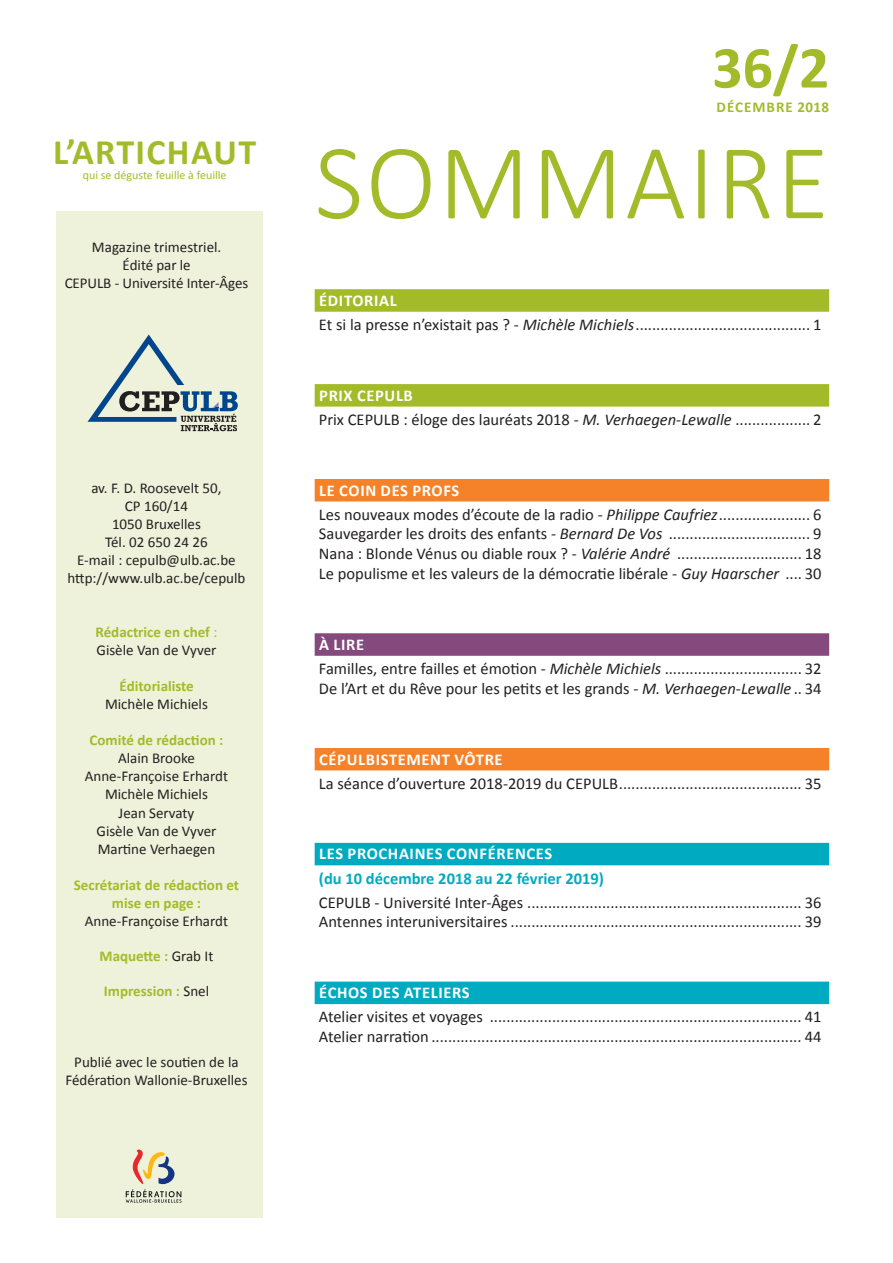
<style>
.page{position:relative;width:893px;height:1263px;background:#fff}
.page>*{position:absolute;margin:0;border:0;box-sizing:border-box;transform-origin:0 0}
.t1{font:300 108px "Calibri";letter-spacing:.02em;color:#a3bb29}
.t2{font:700 60px "Calibri";color:#a3bb29}
.t3{font:700 36px "Calibri";letter-spacing:.035em;color:#a3bb29}
.t4{font:16.5px/24px "Calibri";color:#231f20}
.t5{font:700 16.5px "Calibri";letter-spacing:.04em;color:#fff}
.t6{font:700 16.5px "Calibri";color:#00abc1}
.t7{font:15px/18px "Calibri";color:#231f20;text-align:center}
.t8{font:700 15px/18px "Calibri";color:#a3bb29}
.t9{font:700 15px "Calibri";letter-spacing:.07em;color:#a3bb29}
.t10{font:12px "Calibri";color:#a3bb29}
.s1{font-weight:400}
.s2{font-weight:400;color:#231f20}
.s3{font-weight:700;color:#fff}
.s4{font-style:italic}
</style>
<div class="page">
<div style="left:56px;top:211px;width:207px;height:1007px;background:#eef2da"></div>
<svg style="left:88px;top:334px;width:150px;height:97px"></svg>
<svg style="left:126px;top:1149px;width:55px;height:54px"></svg>
<div style="left:315px;top:289px;width:514px;height:23px;background:#a3bb29"></div>
<div style="left:315px;top:384px;width:514px;height:23px;background:#a3bb29"></div>
<div style="left:315px;top:479px;width:514px;height:22px;background:#f58229"></div>
<div style="left:315px;top:633px;width:514px;height:23px;background:#85497d"></div>
<div style="left:315px;top:748px;width:514px;height:22px;background:#f58229"></div>
<div style="left:315px;top:843px;width:514px;height:22px;background:#00abc1"></div>
<div style="left:315px;top:981px;width:514px;height:23px;background:#00abc1"></div>
<h3 class="t3" style="left:53px;top:127px;width:205px">L’ARTICHAUT</h3>
<p class="t10" style="left:83px;top:166px;width:145px">qui se déguste feuille à feuille</p>
<p class="t7" style="left:65px;top:238px;width:185px">Magazine trimestriel.<br>Édité par le<br>CEPULB - Université Inter-Âges</p>
<p class="t7" style="left:68px;top:479px;width:179px">av. F. D. Roosevelt 50,<br>CP 160/14<br>1050 Bruxelles<br>Tél. 02 650 24 26<br>E-mail : cepulb@ulb.ac.be http://www.ulb.ac.be/cepulb</p>
<p class="t8" style="left:96px;top:623px;width:123px">Rédactrice en chef <span class="s1">:<br></span><span class="s2">Gisèle Van de Vyver</span></p>
<p class="t8" style="left:119px;top:677px;width:76px">Éditorialiste</p>
<p class="t7" style="left:105px;top:695px;width:104px">Michèle Michiels</p>
<p class="t8" style="left:90px;top:731px;width:135px">Comité de rédaction :</p>
<p class="t7" style="left:85px;top:749px;width:145px">Alain Brooke<br>Anne-Françoise Erhardt<br>Michèle Michiels<br>Jean Servaty<br>Gisèle Van de Vyver<br>Martine Verhaegen</p>
<p class="t8" style="left:74px;top:875px;width:167px;text-align:center">Secrétariat de rédaction et mise en page :</p>
<p class="t7" style="left:85px;top:911px;width:145px">Anne-Françoise Erhardt</p>
<p class="t8" style="left:100px;top:946px;width:115px">Maquette : <span class="s2">Grab It</span></p>
<p class="t8" style="left:104px;top:981px;width:107px">Impression : <span class="s2">Snel</span></p>
<p class="t7" style="left:65px;top:1052px;width:184px">Publié avec le soutien de la<br>Fédération Wallonie-Bruxelles</p>
<h2 class="t2" style="left:712px;top:25px;width:119px">36/2</h2>
<p class="t9" style="left:716px;top:96px;width:114px">DÉCEMBRE 2018</p>
<h1 class="t1" style="left:315px;top:115px;width:516px">SOMMAIRE</h1>
<p class="t4" style="left:319px;top:288px;width:504px"><span class="s3">ÉDITORIAL<br></span>Et si la presse n’existait pas ? - <span class="s4">Michèle Michiels</span>.......................................... 1</p>
<p class="t4" style="left:319px;top:383px;width:504px"><span class="s3">PRIX CEPULB<br></span>Prix CEPULB : éloge des lauréats 2018 - <span class="s4">M. Verhaegen-Lewalle</span> .................. 2</p>
<p class="t4" style="left:319px;top:478px;width:504px"><span class="s3">LE COIN DES PROFS<br></span>Les nouveaux modes d’écoute de la radio - <span class="s4">Philippe Caufriez</span>...................... 6</p>
<p class="t4" style="left:319px;top:524px;width:504px;line-height:19.8px;text-align:justify">Sauvegarder les droits des enfants - <span class="s4">Bernard De Vos</span> .................................. 9<br>Nana : Blonde Vénus ou diable roux ? - <span class="s4">Valérie André</span> .............................. 18<br>Le populisme et les valeurs de la démocratie libérale - <span class="s4">Guy Haarscher</span> .... 30</p>
<p class="t4" style="left:319px;top:632px;width:504px"><span class="s3">À LIRE<br></span>Familles, entre failles et émotion - <span class="s4">Michèle Michiels</span> ................................. 32</p>
<p class="t4" style="left:319px;top:676px;width:504px">De l’Art et du Rêve pour les petits et les grands - <span class="s4">M. Verhaegen-Lewalle</span> .. 34</p>
<p class="t5" style="left:319px;top:747px;width:185px">CÉPULBISTEMENT VÔTRE</p>
<p class="t4" style="left:319px;top:771px;width:504px">La séance d’ouverture 2018-2019 du CEPULB............................................ 35</p>
<p class="t5" style="left:319px;top:842px;width:235px">LES PROCHAINES CONFÉRENCES</p>
<p class="t6" style="left:319px;top:866px;width:287px">(du 10 décembre 2018 au 22 février 2019)</p>
<p class="t4" style="left:319px;top:892px;width:504px;line-height:19.8px">CEPULB - Université Inter-Âges .................................................................. 36<br>Antennes interuniversitaires ...................................................................... 39</p>
<p class="t5" style="left:319px;top:981px;width:152px">ÉCHOS DES ATELIERS</p>
<p class="t4" style="left:319px;top:1006px;width:504px;line-height:19.8px">Atelier visites et voyages ........................................................................... 41<br>Atelier narration ......................................................................................... 44</p>
</div>
